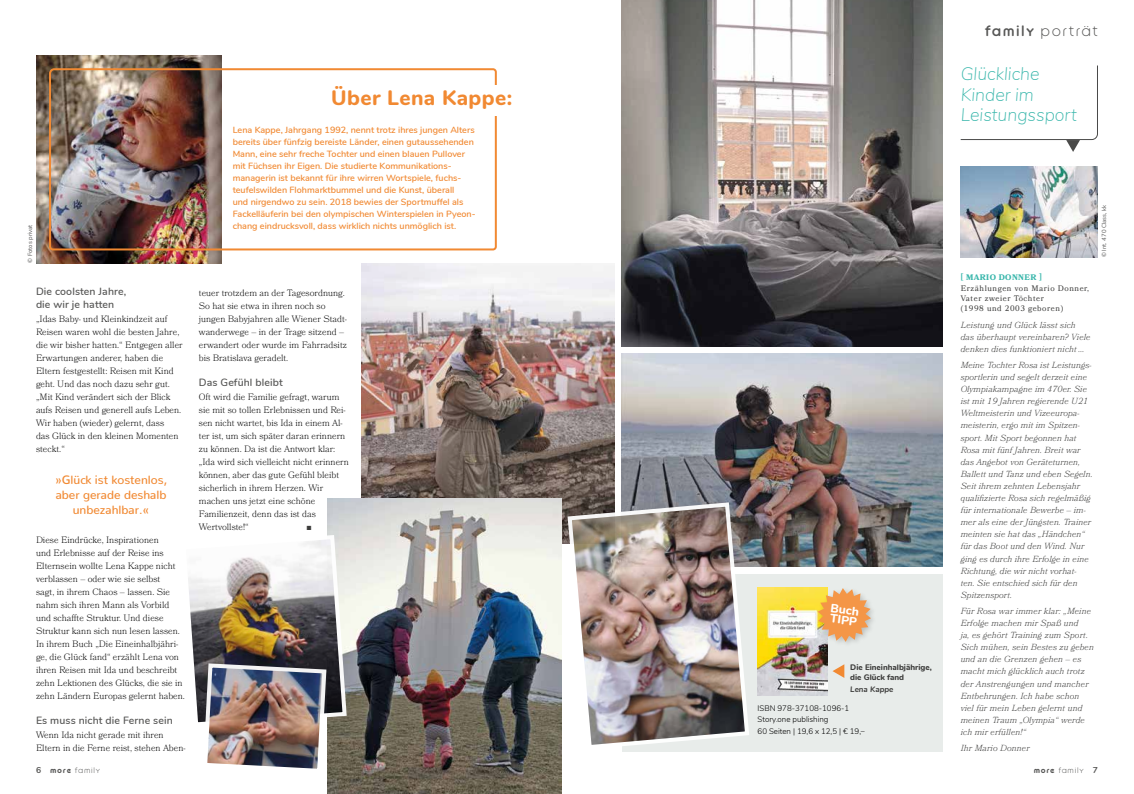
<style>
.page{position:relative;width:1134px;height:794px;background:#fff}
.page>*{position:absolute;margin:0;border:0;box-sizing:border-box;transform-origin:0 0}
.t1{font:800 21px "Nunito";letter-spacing:.02em;color:#f18932}
.t2{font:italic 200 18px/20px "Nunito";color:#38b6ab}
.t3{font:15px "BC Alphapipe L";letter-spacing:.1em;color:#575756}
.t4{font:500 12px/15px "Nunito";color:#f18932;text-align:center}
.t5{font:800 12px/10px "Nunito";color:#fff}
.t6{font:600 10.5px/13px "Nunito";letter-spacing:.01em;color:#575756}
.t7{font:300 9.2px/13px "Bookmania";color:#000}
.t8{font:600 9px/12px "Nunito";color:#f18932}
.t9{font:italic 300 8.8px/12.1px "Bookmania";letter-spacing:.01em;color:#3c3c3b}
.t10{font:8px/10px "Bookmania";letter-spacing:.07em;color:#3c3c3b}
.t11{font:300 8px/11.5px "Nunito";color:#000}
.t12{font:800 8px/10px "Nunito";color:#3c3c3b}
.t13{font:8px "BC Alphapipe L";letter-spacing:.1em;color:#575756}
.t14{font:700 8px "Bookmania";letter-spacing:.05em;color:#38b6ab}
.t15{font:italic 700 8px "Nunito";color:#3c3c3b}
.t16{font:6px "Nunito";color:#575756}
.t17{font:6px "Zapf Dingbats ITC";color:#3c3c3b}
.s1{font-family:"BC Alphapipe TSB";font-weight:700}
.s2{font-family:"Nunito";font-weight:700;font-size:8.5px}
.s3{font-family:"BC Alphapipe RB";font-weight:700}
</style>
<div class="page">
<img style="left:362px;top:263px;width:253px;height:280px">
<img style="left:961px;top:166px;width:137px;height:91px">
<svg style="left:960px;top:65px;width:138px;height:87px"></svg>
<img style="left:36px;top:55px;width:185px;height:208px">
<img style="left:48px;top:67px;width:449px;height:184px">
<div style="left:383px;top:85px;width:144px;height:31px;background:#fff"></div>
<img style="left:328px;top:498px;width:233px;height:296px">
<img style="left:188px;top:534px;width:160px;height:240px">
<img style="left:622px;top:353px;width:321px;height:213px">
<img style="left:622px;top:0;width:321px;height:346px">
<div style="left:622px;top:574px;width:321px;height:177px;background:#e8ecea"></div>
<img style="left:566px;top:501px;width:184px;height:245px">
<img style="left:758px;top:587px;width:69px;height:108px">
<div style="left:815px;top:586px;width:62px;height:62px;background:#000;opacity:.2"></div>
<svg style="left:817px;top:588px;width:54px;height:54px"></svg>
<svg style="left:832px;top:664px;width:12px;height:14px"></svg>
<p class="t16" style="left:26px;top:263px;width:40px;rotate:-90deg">© Fotos privat</p>
<p class="t6" style="left:36px;top:284px;width:92px">Die coolsten Jahre, die wir je hatten</p>
<p class="t7" style="left:36px;top:312px;width:148px">„Idas Baby- und Kleinkindzeit auf<br>Reisen waren wohl die besten Jahre, die wir bisher hatten.“ Entgegen aller<br>Erwartungen anderer, haben die<br>Eltern festgestellt: Reisen mit Kind geht. Und das noch dazu sehr gut. „Mit Kind verändert sich der Blick aufs Reisen und generell aufs Leben.<br>Wir haben (wieder) gelernt, dass<br>das Glück in den kleinen Momenten steckt.“</p>
<h3 class="t4" style="left:55px;top:471px;width:114px">»Glück ist kostenlos, aber gerade deshalb unbezahlbar.«</h3>
<p class="t7" style="left:36px;top:533px;width:151px">Diese Eindrücke, Inspirationen<br>und Erlebnisse auf der Reise ins Elternsein wollte Lena Kappe nicht verblassen – oder wie sie selbst<br>sagt, in ihrem Chaos – lassen. Sie nahm sich ihren Mann als Vorbild und schaffte Struktur. Und diese Struktur kann sich nun lesen lassen.<br>In ihrem Buch „Die Eineinhalbjähri&shy;ge, die Glück fand“ erzählt Lena von ihren Reisen mit Ida und beschreibt zehn Lektionen des Glücks, die sie in zehn Ländern Europas gelernt haben.</p>
<p class="t6" style="left:36px;top:713px;width:138px">Es muss nicht die Ferne sein</p>
<p class="t7" style="left:36px;top:728px;width:151px">Wenn Ida nicht gerade mit ihren<br>Eltern in die Ferne reist, stehen Aben-</p>
<h1 class="t1" style="left:331px;top:82px;width:182px">Über Lena Kappe:</h1>
<p class="t8" style="left:233px;top:123px;width:244px">Lena Kappe, Jahrgang 1992, nennt trotz ihres jungen Alters bereits über fünfzig bereiste Länder, einen gutaussehenden Mann, eine sehr freche Tochter und einen blauen Pullover mit Füchsen ihr Eigen. Die studierte Kommunikations&shy;managerin ist bekannt für ihre wirren Wortspiele, fuchs&shy;teufelswilden Flohmarktbummel und die Kunst, überall<br>und nirgendwo zu sein. 2018 bewies der Sportmuffel als Fackelläuferin bei den olympischen Winterspielen in Pyeon&shy;chang eindrucksvoll, dass wirklich nichts unmöglich ist.</p>
<p class="t7" style="left:199px;top:286px;width:150px">teuer trotzdem an der Tagesordnung.<br>So hat sie etwa in ihren noch so jungen Babyjahren alle Wiener Stadt&shy;wanderwege – in der Trage sitzend – erwandert oder wurde im Fahrradsitz bis Bratislava geradelt.</p>
<p class="t6" style="left:199px;top:375px;width:85px">Das Gefühl bleibt</p>
<p class="t7" style="left:199px;top:390px;width:151px">Oft wird die Familie gefragt, warum sie mit so tollen Erlebnissen und Rei&shy;sen nicht wartet, bis Ida in einem Al&shy;ter ist, um sich später daran erinnern zu können. Da ist die Antwort klar: „Ida wird sich vielleicht nicht erinnern können, aber das gute Gefühl bleibt sicherlich in ihrem Herzen. Wir machen uns jetzt eine schöne Familienzeit, denn das ist das Wertvollste!“</p>
<p class="t17" style="left:307px;top:525px;width:6px">■</p>
<h3 class="t3" style="left:985px;top:21px;width:115px"><span class="s1">familY</span> porträt</h3>
<h2 class="t2" style="left:961px;top:63px;width:117px">Glückliche<br>Kinder im<br>Leistungssport</h2>
<h3 class="t5" style="left:831px;top:602px;width:30px;rotate:7deg">Buch<br>TIPP</h3>
<p class="t12" style="left:850px;top:661px;width:83px">Die Eineinhalbjährige, die Glück fand</p>
<p class="t15" style="left:850px;top:683px;width:45px">Lena Kappe</p>
<p class="t11" style="left:758px;top:702px;width:109px">ISBN 978-37108-1096-1<br>Story.one publishing<br>60 Seiten | 19,6 x 12,5 | € 19,–</p>
<p class="t14" style="left:961px;top:272px;width:83px">[ MARIO DONNER ]</p>
<p class="t10" style="left:961px;top:283px;width:130px">Erzählungen von Mario Donner,<br>Vater zweier Töchter<br>(1998 und 2003 geboren)</p>
<p class="t9" style="left:961px;top:318px;width:131px">Leistung und Glück lässt sich das überhaupt vereinbaren? Viele denken dies funktioniert nicht …</p>
<p class="t9" style="left:961px;top:359px;width:133px">Meine Tochter Rosa ist Leistungs&shy;sportlerin und segelt derzeit eine<br>Olympiakampagne im 470er. Sie ist mit 19 Jahren regierende U21<br>Weltmeisterin und Vizeeuropa&shy;meisterin, ergo mit im Spitzen&shy;sport. Mit Sport begonnen hat<br>Rosa mit fünf Jahren. Breit war das Angebot von Geräteturnen,<br>Ballett und Tanz und eben Segeln.<br>Seit ihrem zehnten Lebensjahr qualifizierte Rosa sich regelmäßig für internationale Bewerbe – im&shy;mer als eine der Jüngsten. Trainer meinten sie hat das „Händchen“ für das Boot und den Wind. Nur ging es durch ihre Erfolge in eine<br>Richtung, die wir nicht vorhat&shy;ten. Sie entschied sich für den<br>Spitzensport.</p>
<p class="t9" style="left:961px;top:605px;width:135px">Für Rosa war immer klar: „Meine<br>Erfolge machen mir Spaß und<br>ja, es gehört Training zum Sport.<br>Sich mühen, sein Bestes zu geben und an die Grenzen gehen – es macht mich glücklich auch trotz der Anstrengungen und mancher<br>Entbehrungen. Ich habe schon viel für mein Leben gelernt und meinen Traum „Olympia“ werde ich mir erfüllen!“</p>
<p class="t9" style="left:961px;top:742px;width:70px">Ihr Mario Donner</p>
<p class="t16" style="left:1100px;top:257px;width:54px;rotate:-90deg">© Int. 470 Class, kk</p>
<p class="t13" style="left:36px;top:765px;width:66px"><span class="s2">6</span> <span class="s3">more</span> familY</p>
<p class="t13" style="left:1034px;top:765px;width:66px"><span class="s3">more</span> familY <span class="s2">7</span></p>
</div>
